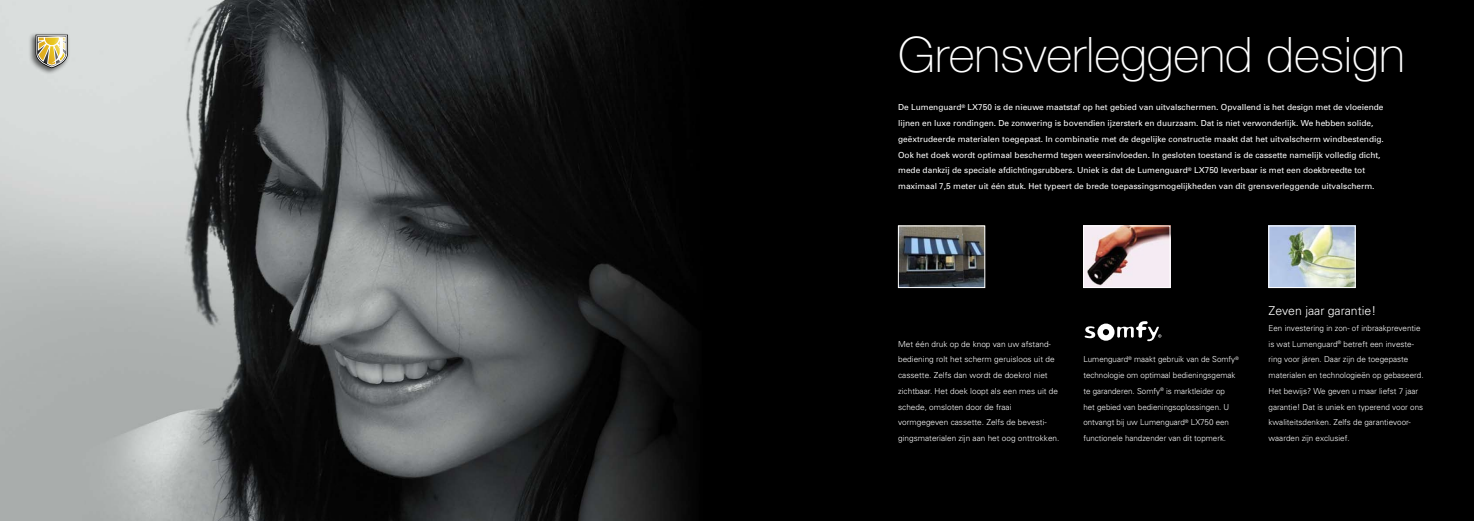
<style>
.page{position:relative;width:1474px;height:521px;background:#fff}
.page>*{position:absolute;margin:0;border:0;box-sizing:border-box;transform-origin:0 0}
.t1{font:100 49px "Helvetica Neue LT Std";color:#fff}
.t2{font:300 12.25px "Univers";color:#fff}
.t3{font:8.31px/15.8px "Univers";color:#fff}
.t4{font:300 8.22px/15.8px "Univers";color:#fff}
</style>
<div class="page">
<div style="left:0;top:0;width:1473px;height:521px;background:#000"></div>
<img style="left:0;top:0;width:687px;height:521px">
<div style="left:28px;top:32px;width:46px;height:47px;background:#000;opacity:.6"></div>
<svg style="left:36px;top:35px;width:32px;height:33px"></svg>
<img style="left:1270px;top:228px;width:83px;height:58px">
<div style="left:1268px;top:226px;width:87px;height:62px;border:1px solid #fff"></div>
<img style="left:900px;top:228px;width:83px;height:58px">
<div style="left:898px;top:226px;width:87px;height:62px;border:1px solid #fff"></div>
<img style="left:1085px;top:228px;width:83px;height:58px">
<div style="left:1083px;top:226px;width:87px;height:62px;border:1px solid #fff"></div>
<svg style="left:1084px;top:321px;width:77px;height:20px"></svg>
<h1 class="t1" style="left:898px;top:27px;width:508px">Grensverleggend design</h1>
<p class="t3" style="left:898px;top:99px;width:487px">De Lumenguard<sup>®</sup> LX750 is de nieuwe maatstaf op het gebied van uitvalschermen. Opvallend is het design met de vloeiende lijnen en luxe rondingen. De zonwering is bovendien ijzersterk en duurzaam. Dat is niet verwonderlijk. We hebben solide, geëxtrudeerde materialen toegepast. In combinatie met de degelijke constructie maakt dat het uitvalscherm windbestendig.<br>Ook het doek wordt optimaal beschermd tegen weersinvloeden. In gesloten toestand is de cassette namelijk volledig dicht, mede dankzij de speciale afdichtingsrubbers. Uniek is dat de Lumenguard<sup>®</sup> LX750 leverbaar is met een doekbreedte tot maximaal 7,5 meter uit één stuk. Het typeert de brede toepassingsmogelijkheden van dit grensverleggende uitvalscherm.</p>
<p class="t4" style="left:898px;top:335px;width:163px">Met één druk op de knop van uw afstand&shy;bediening rolt het scherm geruisloos uit de cassette. Zelfs dan wordt de doekrol niet zichtbaar. Het doek loopt als een mes uit de schede, omsloten door de fraai vormgegeven cassette. Zelfs de bevesti&shy;gingsmaterialen zijn aan het oog onttrokken.</p>
<p class="t4" style="left:1083px;top:351px;width:157px">Lumenguard<sup>®</sup> maakt gebruik van de Somfy<sup>® </sup>technologie om optimaal bedieningsgemak te garanderen. Somfy<sup>®</sup> is marktleider op<br>het gebied van bedieningsoplossingen. U ontvangt bij uw Lumenguard<sup>®</sup> LX750 een functionele handzender van dit topmerk.</p>
<h2 class="t2" style="left:1268px;top:303px;width:109px">Zeven jaar garantie!</h2>
<p class="t4" style="left:1268px;top:320px;width:157px">Een investering in zon- of inbraakpreventie is wat Lumenguard<sup>®</sup> betreft een investe&shy;ring voor járen. Daar zijn de toegepaste materialen en technologieën op gebaseerd.<br>Het bewijs? We geven u maar liefst 7 jaar garantie! Dat is uniek en typerend voor ons kwaliteitsdenken. Zelfs de garantievoor&shy;waarden zijn exclusief.</p>
</div>
